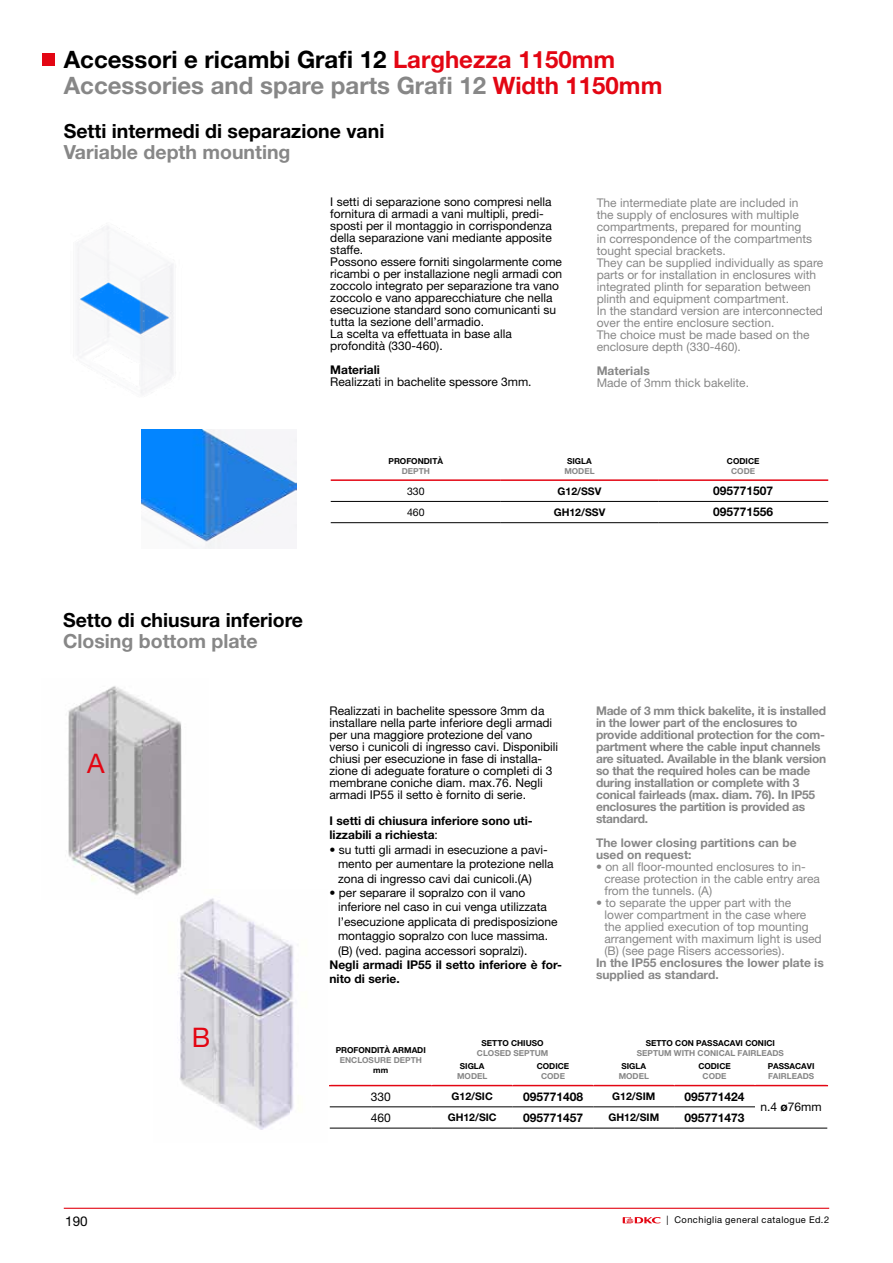
<style>
.page{position:relative;width:893px;height:1263px;background:#fff}
.page>*{position:absolute;margin:0;border:0;box-sizing:border-box;transform-origin:0 0}
.t1{font:27px "Helvetica Neue LT Std";color:#e30613}
.t2{font:700 24px/25.8px "Helvetica Neue LT Std";color:#878787}
.t3{font:700 19.5px "Helvetica Neue LT Std";color:#000}
.t4{font:700 19.5px "Helvetica Neue LT Std";color:#878787}
.t5{font:13.5px "Helvetica Neue LT Std";color:#000}
.t6{font:12px/12px "Helvetica Neue LT Std";color:#000}
.t7{font:12px/12px "Helvetica Neue LT Std";color:#878787}
.t8{font:700 12px/12px "Helvetica Neue LT Std";letter-spacing:-.02em;color:#878787}
.t9{font:700 12px/14.4px "Helvetica Neue LT Std";color:#000}
.t10{font:700 12px/12px "Helvetica Neue LT Std";color:#878787}
.t11{font:700 10.5px "Helvetica Neue LT Std";color:#000}
.t12{font:10.5px "Helvetica Neue LT Std";color:#000}
.t13{font:9.3px "Helvetica Neue LT Std";letter-spacing:.045em;color:#000}
.t14{font:700 8.25px "Helvetica Neue LT Std";color:#000}
.t15{font:700 8.25px "Helvetica Neue LT Std";color:#878787}
.s1{color:#000}
.s2{color:#e30613}
.s3{font-weight:400}
.s4{font-weight:700}
</style>
<div class="page">
<hr style="left:64px;top:1208px;width:765px;height:1px;background:#e30613">
<svg style="left:623px;top:1217px;width:38px;height:6px"></svg>
<div style="left:43px;top:53px;width:12px;height:13px;background:#e30613"></div>
<img style="left:68px;top:686px;width:114px;height:210px">
<img style="left:153px;top:889px;width:141px;height:241px">
<hr style="left:513px;top:1106px;width:80px;height:1px;background:#000">
<hr style="left:674px;top:1106px;width:81px;height:1px;background:#000">
<hr style="left:513px;top:1128px;width:80px;height:1px;background:#000">
<hr style="left:674px;top:1128px;width:81px;height:1px;background:#000">
<hr style="left:329px;top:1085px;width:103px;height:1px;background:#e30613">
<hr style="left:432px;top:1085px;width:81px;height:1px;background:#e30613">
<hr style="left:593px;top:1085px;width:81px;height:1px;background:#e30613">
<hr style="left:755px;top:1085px;width:73px;height:1px;background:#e30613">
<hr style="left:513px;top:1085px;width:80px;height:1px;background:#e30613">
<hr style="left:674px;top:1085px;width:81px;height:1px;background:#e30613">
<hr style="left:330px;top:1106px;width:102px;height:1px;background:#000">
<hr style="left:432px;top:1106px;width:81px;height:1px;background:#000">
<hr style="left:593px;top:1106px;width:81px;height:1px;background:#000">
<hr style="left:330px;top:1128px;width:102px;height:1px;background:#000">
<hr style="left:432px;top:1128px;width:81px;height:1px;background:#000">
<hr style="left:593px;top:1128px;width:81px;height:1px;background:#000">
<hr style="left:755px;top:1128px;width:72px;height:1px;background:#000">
<img style="left:77px;top:226px;width:97px;height:168px">
<img style="left:142px;top:429px;width:154px;height:120px">
<hr style="left:331px;top:479px;width:170px;height:2px;background:#e30613">
<hr style="left:658px;top:479px;width:170px;height:2px;background:#e30613">
<hr style="left:331px;top:501px;width:170px;height:1px;background:#000">
<hr style="left:501px;top:501px;width:157px;height:1px;background:#000">
<hr style="left:658px;top:501px;width:170px;height:1px;background:#000">
<hr style="left:331px;top:522px;width:170px;height:1px;background:#000">
<hr style="left:501px;top:522px;width:157px;height:1px;background:#000">
<hr style="left:658px;top:522px;width:170px;height:1px;background:#000">
<hr style="left:501px;top:479px;width:157px;height:2px;background:#e30613">
<h2 class="t2" style="left:64px;top:46px;width:600px"><span class="s1">Accessori e ricambi Grafi 12</span> <span class="s2">Larghezza 1150mm<br></span>Accessories and spare parts Grafi 12 <span class="s2">Width 1150mm</span></h2>
<h3 class="t3" style="left:64px;top:119px;width:322px">Setti intermedi di separazione vani</h3>
<h3 class="t4" style="left:64px;top:140px;width:228px">Variable depth mounting</h3>
<p class="t6" style="left:330px;top:196px;width:234px">I setti di separazione sono compresi nella fornitura di armadi a vani multipli, predi&shy;sposti per il montaggio in corrispondenza della separazione vani mediante apposite staffe.<br>Possono essere forniti singolarmente come ricambi o per installazione negli armadi con zoccolo integrato per separazione tra vano zoccolo e vano apparecchiature che nella esecuzione standard sono comunicanti su tutta la sezione dell’armadio.<br>La scelta va effettuata in base alla profondità (330-460).</p>
<p class="t9" style="left:330px;top:363px;width:51px">Materiali</p>
<p class="t6" style="left:330px;top:376px;width:203px">Realizzati in bachelite spessore 3mm.</p>
<p class="t7" style="left:597px;top:197px;width:228px">The intermediate plate are included in<br>the supply of enclosures with multiple compartments, prepared for mounting<br>in correspondence of the compartments tought special brackets.<br>They can be supplied individually as spare parts or for installation in enclosures with integrated plinth for separation between plinth and equipment compartment.<br>In the standard version are interconnected over the entire enclosure section.<br>The choice must be made based on the enclosure depth (330-460).</p>
<p class="t10" style="left:597px;top:365px;width:55px">Materials</p>
<p class="t7" style="left:597px;top:377px;width:154px">Made of 3mm thick bakelite.</p>
<p class="t14" style="left:388px;top:456px;width:56px">PROFONDITÀ</p>
<p class="t15" style="left:402px;top:466px;width:30px">DEPTH</p>
<p class="t14" style="left:567px;top:456px;width:26px">SIGLA</p>
<p class="t15" style="left:564px;top:466px;width:32px">MODEL</p>
<p class="t14" style="left:727px;top:456px;width:34px">CODICE</p>
<p class="t15" style="left:731px;top:466px;width:25px">CODE</p>
<p class="t12" style="left:407px;top:484px;width:19px">330</p>
<p class="t11" style="left:558px;top:484px;width:45px">G12/SSV</p>
<p class="t9" style="left:713px;top:483px;width:62px">095771507</p>
<p class="t12" style="left:407px;top:506px;width:19px">460</p>
<p class="t11" style="left:554px;top:506px;width:53px">GH12/SSV</p>
<p class="t9" style="left:713px;top:505px;width:62px">095771556</p>
<h3 class="t3" style="left:63px;top:608px;width:242px">Setto di chiusura inferiore</h3>
<h3 class="t4" style="left:63px;top:629px;width:196px">Closing bottom plate</h3>
<h1 class="t1" style="left:87px;top:747px;width:19px">A</h1>
<h1 class="t1" style="left:192px;top:1021px;width:20px">B</h1>
<p class="t6" style="left:330px;top:704px;width:230px">Realizzati in bachelite spessore 3mm da installare nella parte inferiore degli armadi per una maggiore protezione del vano verso i cunicoli di ingresso cavi. Disponibili chiusi per esecuzione in fase di installa&shy;zione di adeguate forature o completi di 3 membrane coniche diam. max.76. Negli armadi IP55 il setto è fornito di serie.</p>
<p class="t9" style="left:330px;top:813px;width:205px">I setti di chiusura inferiore sono uti&shy;lizzabili a richiesta<span class="s3">:</span></p>
<p class="t6" style="left:338px;top:842px;width:217px;line-height:14.4px;text-indent:-9px">• su tutti gli armadi in esecuzione a pavi&shy;mento per aumentare la protezione nella zona di ingresso cavi dai cunicoli.(A)</p>
<p class="t6" style="left:338px;top:885px;width:221px;line-height:14.4px;text-indent:-9px">• per separare il sopralzo con il vano inferiore nel caso in cui venga utilizzata l’esecuzione applicata di predisposizione montaggio sopralzo con luce massima. (B) (ved. pagina accessori sopralzi).</p>
<p class="t9" style="left:330px;top:957px;width:234px">Negli armadi IP55 il setto inferiore è for&shy;nito di serie.</p>
<p class="t8" style="left:596px;top:704px;width:232px">Made of 3 mm thick bakelite, it is installed in the lower part of the enclosures to provide additional protection for the com&shy;partment where the cable input channels are situated. Available in the blank version so that the required holes can be made during installation or complete with 3 conical fairleads (max. diam. 76). In IP55 enclosures the partition is provided as standard.</p>
<p class="t10" style="left:596px;top:836px;width:202px">The lower closing partitions can be used on request:</p>
<p class="t7" style="left:604px;top:860px;width:217px;text-indent:-9px">• on all floor-mounted enclosures to in&shy;crease protection in the cable entry area from the tunnels. (A)</p>
<p class="t7" style="left:604px;top:896px;width:219px;text-indent:-9px">• to separate the upper part with the lower compartment in the case where the applied execution of top mounting arrangement with maximum light is used (B) (see page Risers accessories).</p>
<p class="t10" style="left:596px;top:956px;width:229px">In the IP55 enclosures the lower plate is supplied as standard.</p>
<p class="t14" style="left:336px;top:1045px;width:92px">PROFONDITÀ ARMADI</p>
<p class="t15" style="left:340px;top:1055px;width:84px">ENCLOSURE DEPTH</p>
<p class="t14" style="left:373px;top:1065px;width:16px">mm</p>
<p class="t14" style="left:482px;top:1038px;width:64px">SETTO CHIUSO</p>
<p class="t15" style="left:477px;top:1048px;width:73px">CLOSED SEPTUM</p>
<p class="t14" style="left:460px;top:1061px;width:26px">SIGLA</p>
<p class="t15" style="left:457px;top:1071px;width:32px">MODEL</p>
<p class="t14" style="left:537px;top:1061px;width:34px">CODICE</p>
<p class="t15" style="left:541px;top:1071px;width:25px">CODE</p>
<p class="t14" style="left:646px;top:1038px;width:131px">SETTO CON PASSACAVI CONICI</p>
<p class="t15" style="left:637px;top:1048px;width:149px">SEPTUM WITH CONICAL FAIRLEADS</p>
<p class="t14" style="left:621px;top:1061px;width:26px">SIGLA</p>
<p class="t15" style="left:619px;top:1071px;width:32px">MODEL</p>
<p class="t14" style="left:698px;top:1061px;width:34px">CODICE</p>
<p class="t15" style="left:703px;top:1071px;width:25px">CODE</p>
<p class="t14" style="left:768px;top:1061px;width:48px">PASSACAVI</p>
<p class="t15" style="left:768px;top:1071px;width:48px">FAIRLEADS</p>
<p class="t6" style="left:371px;top:1090px;width:22px">330</p>
<p class="t11" style="left:452px;top:1090px;width:43px">G12/SIC</p>
<p class="t9" style="left:523px;top:1089px;width:62px">095771408</p>
<p class="t11" style="left:612px;top:1090px;width:44px">G12/SIM</p>
<p class="t9" style="left:685px;top:1089px;width:62px">095771424</p>
<p class="t6" style="left:371px;top:1111px;width:22px">460</p>
<p class="t11" style="left:448px;top:1111px;width:51px">GH12/SIC</p>
<p class="t9" style="left:523px;top:1110px;width:62px">095771457</p>
<p class="t11" style="left:608px;top:1111px;width:52px">GH12/SIM</p>
<p class="t9" style="left:685px;top:1110px;width:62px">095771473</p>
<p class="t6" style="left:760px;top:1101px;width:63px">n.4 <span class="s4">ø</span>76mm</p>
<p class="t5" style="left:65px;top:1213px;width:24px">190</p>
<p class="t13" style="left:666px;top:1214px;width:164px">| Conchiglia general catalogue Ed.2</p>
</div>
